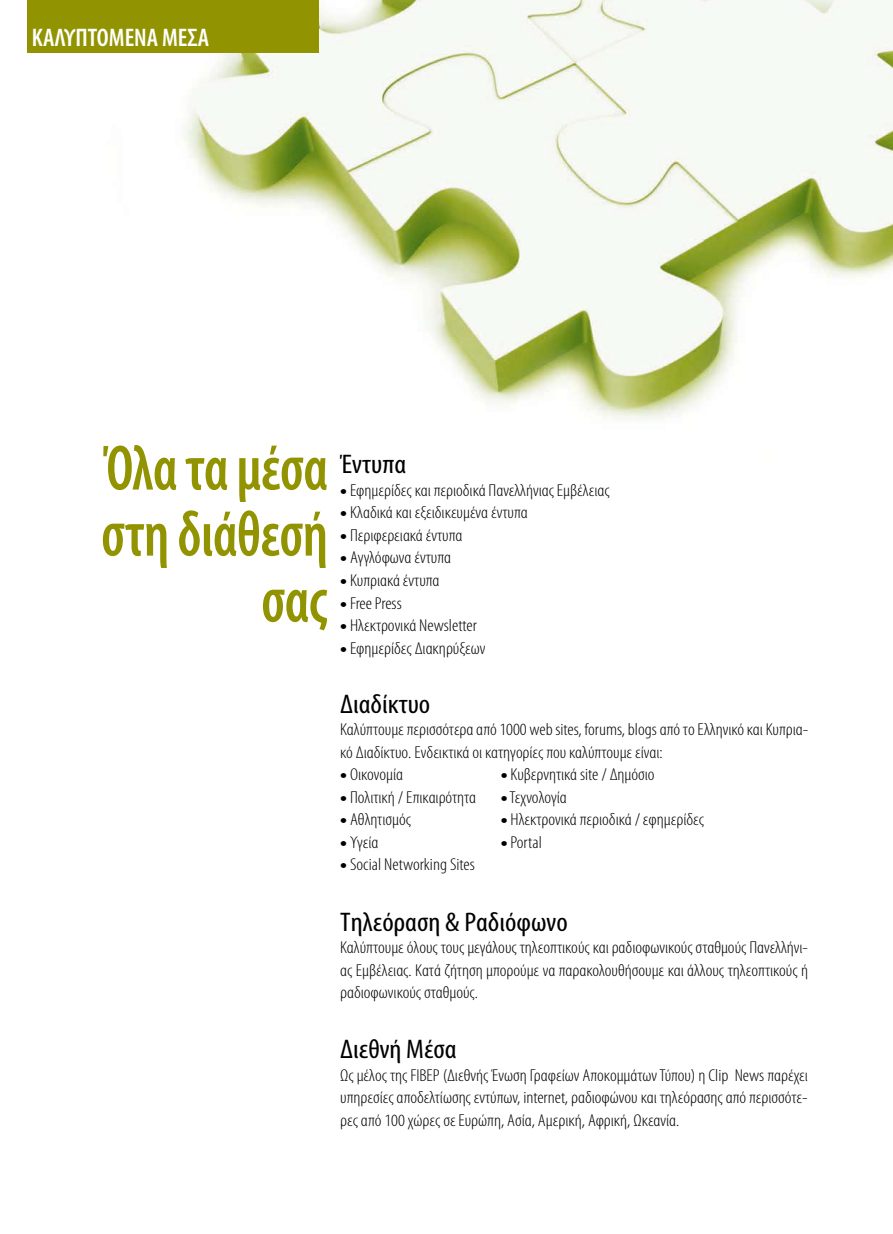
<style>
.page{position:relative;width:893px;height:1234px;background:#fff}
.page>*{position:absolute;margin:0;border:0;box-sizing:border-box;transform-origin:0 0}
.t1{font:600 condensed 64.5px/66px "Myriad Pro";letter-spacing:-.01em;color:#919400;text-align:right;scale:.9 1}
.t2{font:condensed 27px "Myriad Pro";color:#000;scale:1.1 1}
.t3{font:600 condensed 25.5px "Myriad Pro";color:#fff}
.t4{font:300 condensed 17.25px/22.5px "Myriad Pro";color:#000;text-align:justify;scale:1.1 1}
.s1{font-weight:900;font-stretch:normal}
</style>
<div class="page">
<img style="left:95px;top:0;width:798px;height:420px">
<div style="left:28px;top:0;width:291px;height:52px;background:#919400"></div>
<h3 class="t3" style="left:32px;top:24px;width:179px">ΚΑΛΥΠΤΟΜΕΝΑ ΜΕΣΑ</h3>
<h1 class="t1" style="left:101px;top:436px;width:254px">Όλα τα μέσα στη διάθεσή σας</h1>
<h2 class="t2" style="left:340px;top:448px;width:61px">Έντυπα</h2>
<p class="t4" style="left:340px;top:479px;width:246px"><span class="s1">•</span> Εφημερίδες και περιοδικά Πανελλήνιας Εμβέλειας</p>
<p class="t4" style="left:340px;top:502px;width:172px"><span class="s1">•</span> Κλαδικά και εξειδικευμένα έντυπα</p>
<p class="t4" style="left:340px;top:524px;width:113px"><span class="s1">•</span> Περιφερειακά έντυπα</p>
<p class="t4" style="left:340px;top:547px;width:102px"><span class="s1">•</span> Αγγλόφωνα έντυπα</p>
<p class="t4" style="left:340px;top:569px;width:92px"><span class="s1">•</span> Κυπριακά έντυπα</p>
<p class="t4" style="left:340px;top:592px;width:57px"><span class="s1">•</span> Free Press</p>
<p class="t4" style="left:340px;top:614px;width:126px"><span class="s1">•</span> Ηλεκτρονικά Newsletter</p>
<p class="t4" style="left:340px;top:637px;width:134px"><span class="s1">•</span> Εφημερίδες ∆ιακηρύξεων</p>
<h2 class="t2" style="left:340px;top:687px;width:83px">Διαδίκτυο</h2>
<p class="t4" style="left:340px;top:718px;width:427px">Καλύπτουμε περισσότερα από 1000 web sites, forums, blogs από το Ελληνικό και Κυπρια&shy;κό ∆ιαδίκτυο. Ενδεικτικά οι κατηγορίες που καλύπτουμε είναι:</p>
<p class="t4" style="left:340px;top:763px;width:59px"><span class="s1">•</span> Οικονομία</p>
<p class="t4" style="left:501px;top:763px;width:141px"><span class="s1">•</span> Κυβερνητικά site / ∆ημόσιο</p>
<p class="t4" style="left:340px;top:786px;width:125px"><span class="s1">•</span> Πολιτική / Επικαιρότητα</p>
<p class="t4" style="left:501px;top:786px;width:62px"><span class="s1">•</span> Τεχνολογία</p>
<p class="t4" style="left:340px;top:808px;width:66px"><span class="s1">•</span> Αθλητισμός</p>
<p class="t4" style="left:501px;top:808px;width:186px"><span class="s1">•</span> Ηλεκτρονικά περιοδικά / εφημερίδες</p>
<p class="t4" style="left:340px;top:831px;width:36px"><span class="s1">•</span> Υγεία</p>
<p class="t4" style="left:501px;top:831px;width:39px"><span class="s1">•</span> Portal</p>
<p class="t4" style="left:340px;top:853px;width:124px"><span class="s1">•</span> Social Networking Sites</p>
<h2 class="t2" style="left:340px;top:905px;width:208px">Τηλεόραση &amp; Ραδιόφωνο</h2>
<p class="t4" style="left:340px;top:936px;width:427px">Καλύπτουμε όλους τους μεγάλους τηλεοπτικούς και ραδιοφωνικούς σταθμούς Πανελλήνι&shy;ας Εμβέλειας. Κατά ζήτηση μπορούμε να παρακολουθήσουμε και άλλους τηλεοπτικούς ή ραδιοφωνικούς σταθμούς.</p>
<h2 class="t2" style="left:340px;top:1032px;width:107px">Διεθνή Μέσα</h2>
<p class="t4" style="left:340px;top:1063px;width:427px">Ως μέλος της FIBEP (∆ιεθνής Ένωση Γραφείων Αποκομμάτων Τύπου) η Clip News παρέχει υπηρεσίες αποδελτίωσης εντύπων, internet, ραδιοφώνου και τηλεόρασης από περισσότε&shy;ρες από 100 χώρες σε Ευρώπη, Ασία, Αμερική, Αφρική, Ωκεανία.</p>
</div>
